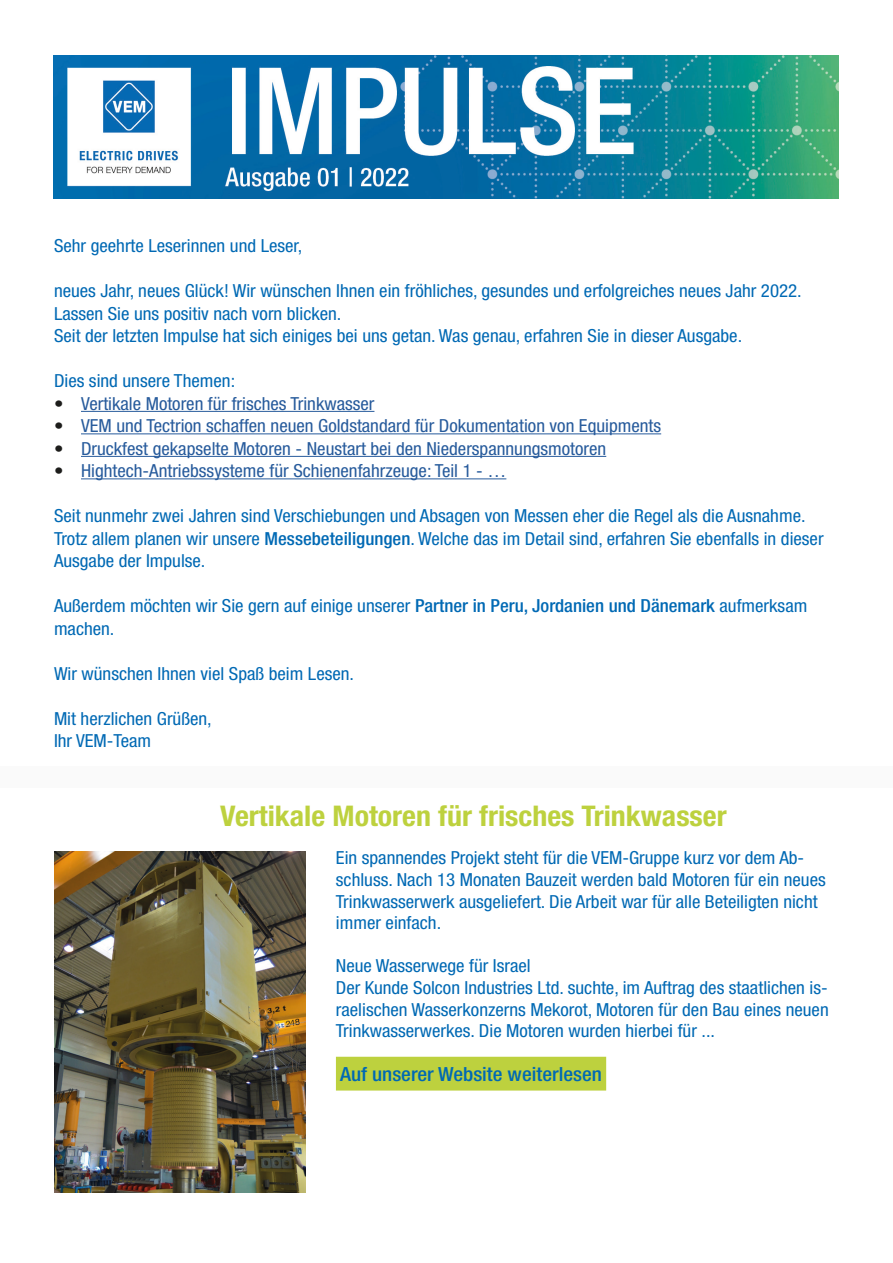
<style>
.page{position:relative;width:893px;height:1263px;background:#fff}
.page>*{position:absolute;margin:0;border:0;box-sizing:border-box;transform-origin:0 0}
.t1{font:700 condensed 28.5px "Helvetica Neue LT Std";color:#bdd13e;scale:1.05 1}
.t2{font:500 condensed 19.5px "Helvetica Neue LT Std";color:#0069b4;scale:1.08 1}
.t3{font:condensed 18px/21.6px "Helvetica Neue LT Std";color:#0069b4;scale:1.05 1}
.t4{font:condensed 18px "Helvetica Neue LT Std";color:#275b9c;scale:1.05 1}
.s1{color:#1d1d1b}
.s2{font-weight:500}
</style>
<div class="page">
<img style="left:53px;top:55px;width:786px;height:143px">
<hr style="left:81px;top:411px;width:293px;height:1px;background:#275b9c">
<hr style="left:81px;top:433px;width:580px;height:1px;background:#275b9c">
<hr style="left:81px;top:456px;width:525px;height:1px;background:#275b9c">
<hr style="left:81px;top:478px;width:425px;height:1px;background:#275b9c">
<div style="left:337px;top:1057px;width:268px;height:33px;background:#bdd13e"></div>
<img style="left:54px;top:851px;width:251px;height:342px">
<div style="left:0;top:766px;width:893px;height:21px;background:#fafafa"></div>
<p class="t3" style="left:54px;top:235px;width:238px">Sehr geehrte Leserinnen und Leser,</p>
<p class="t3" style="left:54px;top:279px;width:714px;line-height:22.5px">neues Jahr, neues Glück! Wir wünschen Ihnen ein fröhliches, gesundes und erfolgreiches neues Jahr 2022.<br>Lassen Sie uns positiv nach vorn blicken.</p>
<p class="t3" style="left:54px;top:325px;width:657px">Seit der letzten Impulse hat sich einiges bei uns getan. Was genau, erfahren Sie in dieser Ausgabe.</p>
<p class="t3" style="left:54px;top:370px;width:174px">Dies sind unsere Themen:</p>
<p class="t4" style="left:54px;top:393px;width:307px"><span class="s1">•</span> Vertikale Motoren für frisches Trinkwasser</p>
<p class="t4" style="left:54px;top:415px;width:580px"><span class="s1">•</span> VEM und Tectrion schaffen neuen Goldstandard für Dokumentation von Equipments</p>
<p class="t4" style="left:54px;top:438px;width:527px"><span class="s1">•</span> Druckfest gekapselte Motoren - Neustart bei den Niederspannungsmotoren</p>
<p class="t4" style="left:54px;top:460px;width:432px"><span class="s1">•</span> Hightech-Antriebssysteme für Schienenfahrzeuge: Teil 1 - …</p>
<p class="t3" style="left:54px;top:504px;width:734px;line-height:22.5px">Seit nunmehr zwei Jahren sind Verschiebungen und Absagen von Messen eher die Regel als die Ausnahme.<br>Trotz allem planen wir unsere <span class="s2">Messebeteiligungen</span>. Welche das im Detail sind, erfahren Sie ebenfalls in dieser<br>Ausgabe der Impulse.</p>
<p class="t3" style="left:54px;top:594px;width:719px;line-height:22.5px">Außerdem möchten wir Sie gern auf einige unserer <span class="s2">Partner in Peru, Jordanien und Dänemark</span> aufmerksam machen.</p>
<p class="t3" style="left:54px;top:662px;width:287px">Wir wünschen Ihnen viel Spaß beim Lesen.</p>
<p class="t3" style="left:54px;top:707px;width:152px">Mit herzlichen Grüßen,</p>
<p class="t3" style="left:54px;top:730px;width:94px">Ihr VEM-Team</p>
<p class="t1" style="left:220px;top:799px;width:484px">Vertikale Motoren für frisches Trinkwasser</p>
<p class="t3" style="left:336px;top:847px;width:468px">Ein spannendes Projekt steht für die VEM-Gruppe kurz vor dem Ab&shy;schluss. Nach 13 Monaten Bauzeit werden bald Motoren für ein neues Trinkwasserwerk ausgeliefert. Die Arbeit war für alle Beteiligten nicht immer einfach.</p>
<p class="t3" style="left:336px;top:955px;width:187px">Neue Wasserwege für Israel</p>
<p class="t3" style="left:336px;top:977px;width:471px;text-align:justify">Der Kunde Solcon Industries Ltd. suchte, im Auftrag des staatlichen is&shy;raelischen Wasserkonzerns Mekorot, Motoren für den Bau eines neuen Trinkwasserwerkes. Die Motoren wurden hierbei für ...</p>
<p class="t2" style="left:340px;top:1062px;width:244px">Auf unserer Website weiterlesen</p>
</div>
